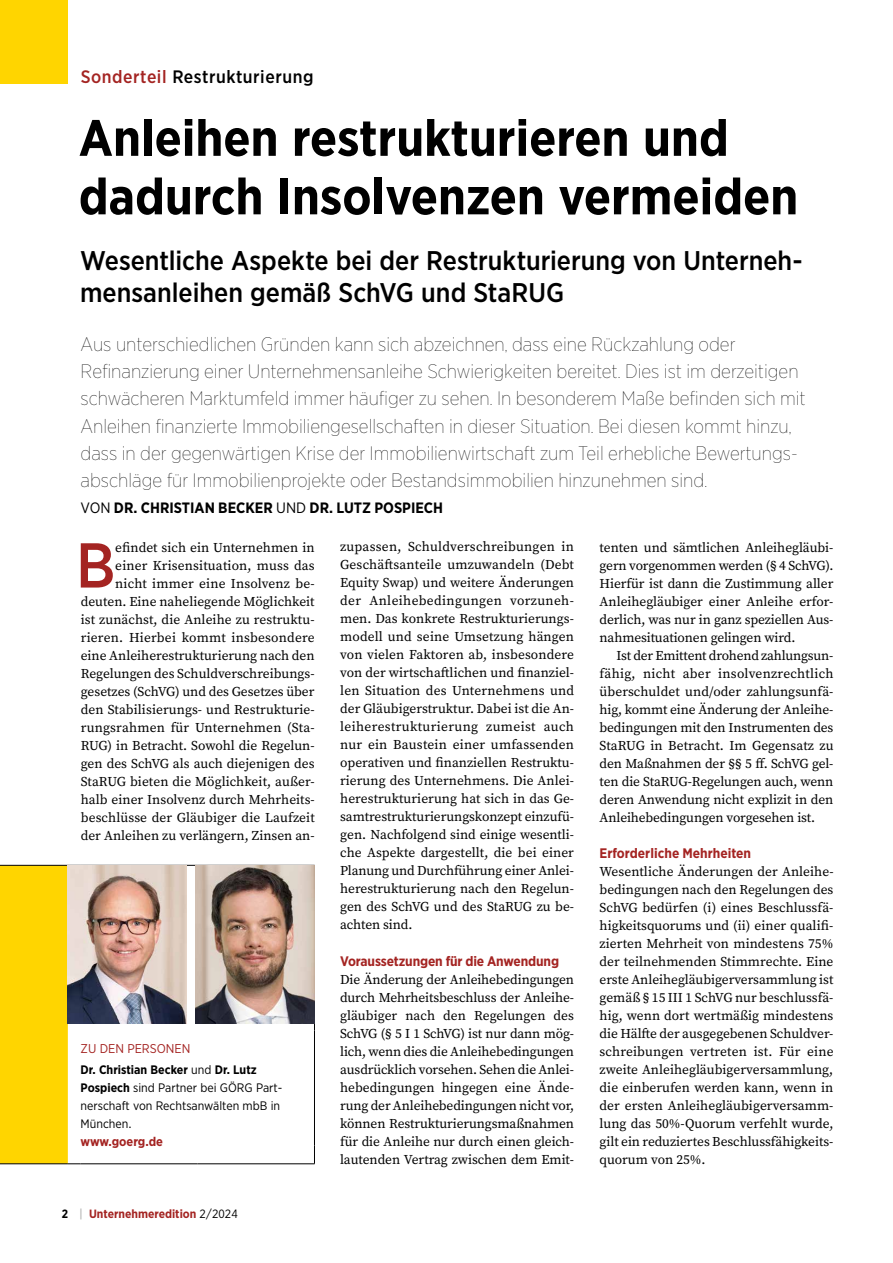
<style>
.page{position:relative;width:893px;height:1263px;background:#fff}
.page>*{position:absolute;margin:0;border:0;box-sizing:border-box;transform-origin:0 0}
.t1{font:500 63.3px "Gotham Narrow";color:#a42422}
.t2{font:700 51px/58.5px "Gotham Narrow";color:#000}
.t3{font:500 27px/32.4px "Gotham Narrow";color:#000}
.t4{font:100 19.5px/27px "Gotham Narrow";color:#000}
.t5{font:500 18px "Gotham Narrow";letter-spacing:.03em;color:#000}
.t6{font:700 15px "Gotham Narrow";color:#000}
.t7{font:700 13.8px "Gotham Narrow";letter-spacing:-.01em;color:#a42422}
.t8{font:13.5px/18px "Source Serif Variable";color:#000;text-align:justify}
.t9{font:12.75px "Gotham Narrow";color:#a42422}
.t10{font:700 12.75px "Gotham Narrow";color:#a42422}
.t11{font:12.3px/18px "Gotham Narrow";color:#000}
.t12{font:700 12px "Gotham Narrow";color:#a42422}
.s1{color:#a42422}
.s2{font-weight:400}
.s3{font-weight:700}
.s4{color:#000}
.s5{font-weight:400;color:#9d9d9c}
.s6{font-weight:400;color:#000}
</style>
<div class="page">
<div style="left:0;top:0;width:68px;height:83px;background:#ffd500"></div>
<hr style="left:314px;top:1030px;width:1px;height:115px;background:#000">
<hr style="left:314px;top:865px;width:1px;height:165px;background:#000">
<hr style="left:81px;top:1163px;width:117px;height:1px;background:#000">
<hr style="left:198px;top:1163px;width:117px;height:1px;background:#000">
<svg style="left:314px;top:1145px;width:1px;height:18px"></svg>
<svg style="left:0;top:865px;width:81px;height:299px;background:#fdd716"></svg>
<hr style="left:81px;top:865px;width:117px;height:1px;background:#000">
<img style="left:68px;top:865px;width:119px;height:158px">
<img style="left:195px;top:865px;width:119px;height:158px">
<h3 class="t5" style="left:81px;top:66px;width:234px"><span class="s1">Sonderteil</span> Restrukturierung</h3>
<h2 class="t2" style="left:79px;top:108px;width:721px">Anleihen restrukturieren und dadurch Insolvenzen vermeiden</h2>
<h3 class="t3" style="left:80px;top:244px;width:724px">Wesentliche Aspekte bei der Restrukturierung von Unterneh&shy;mensanleihen gemäß SchVG und StaRUG</h3>
<p class="t4" style="left:81px;top:331px;width:727px">Aus unterschiedlichen Gründen kann sich abzeichnen, dass eine Rückzahlung oder Refinanzierung einer Unternehmensanleihe Schwierigkeiten bereitet. Dies ist im derzeitigen schwächeren Marktumfeld immer häufiger zu sehen. In besonderem Maße befinden sich mit Anleihen finanzierte Immobiliengesellschaften in dieser Situation. Bei diesen kommt hinzu, dass in der gegenwärtigen Krise der Immobilienwirtschaft zum Teil erhebliche Bewertungs&shy;abschläge für Immobilienprojekte oder Bestandsimmobilien hinzunehmen sind.</p>
<p class="t6" style="left:81px;top:499px;width:364px"><span class="s2">VON</span> DR. CHRISTIAN BECKER <span class="s2">UND</span> DR. LUTZ POSPIECH</p>
<p class="t8" style="left:81px;top:538px;width:236px;text-align:right">efindet sich ein Unternehmen in einer Krisensituation, muss das nicht immer eine Insolvenz be&shy;deuten. Eine naheliegende Möglichkeit ist zunächst, die Anleihe zu restruktu&shy;rieren. Hierbei kommt insbesondere eine Anleiherestrukturierung nach den Regelungen des Schuldverschreibungs&shy;gesetzes (SchVG) und des Gesetzes über den Stabilisierungs- und Restrukturie&shy;rungsrahmen für Unternehmen (Sta-RUG) in Betracht. Sowohl die Regelun&shy;gen des SchVG als auch diejenigen des StaRUG bieten die Möglichkeit, außer&shy;halb einer Insolvenz durch Mehrheits&shy;beschlüsse der Gläubiger die Laufzeit der Anleihen zu verlängern, Zinsen an-</p>
<p class="t8" style="left:340px;top:538px;width:235px">zupassen, Schuldverschreibungen in Geschäftsanteile umzuwandeln (Debt Equity Swap) und weitere Änderungen der Anleihebedingungen vorzuneh&shy;men. Das konkrete Restrukturierungs&shy;modell und seine Umsetzung hängen von vielen Faktoren ab, insbesondere von der wirtschaftlichen und finanziel&shy;len Situation des Unternehmens und der Gläubigerstruktur. Dabei ist die An&shy;leiherestrukturierung zumeist auch nur ein Baustein einer umfassenden operativen und finanziellen Restruktu&shy;rierung des Unternehmens. Die Anlei&shy;herestrukturierung hat sich in das Ge&shy;samtrestrukturierungskonzept einzufü&shy;gen. Nachfolgend sind einige wesentli&shy;che Aspekte dargestellt, die bei einer Planung und Durchführung einer Anlei&shy;herestrukturierung nach den Regelun&shy;gen des SchVG und des StaRUG zu be&shy;achten sind.</p>
<p class="t7" style="left:340px;top:952px;width:220px">Voraussetzungen für die Anwendung</p>
<p class="t8" style="left:340px;top:970px;width:235px">Die Änderung der Anleihebedingungen durch Mehrheitsbeschluss der Anleihe&shy;gläubiger nach den Regelungen des SchVG (§ 5 I 1 SchVG) ist nur dann mög&shy;lich, wenn dies die Anleihebedingungen ausdrücklich vorsehen. Sehen die Anlei&shy;hebedingungen hingegen eine Ände&shy;rung der Anleihebedingungen nicht vor, können Restrukturierungsmaßnahmen für die Anleihe nur durch einen gleich&shy;lautenden Vertrag zwischen dem Emit-</p>
<h1 class="t1" style="left:76px;top:525px;width:41px">B</h1>
<p class="t9" style="left:81px;top:1040px;width:111px">ZU DEN PERSONEN</p>
<p class="t11" style="left:81px;top:1060px;width:203px"><span class="s3">Dr. Christian Becker</span> und <span class="s3">Dr. Lutz<br>Pospiech</span> sind Partner bei GÖRG Part&shy;nerschaft von Rechtsanwälten mbB in<br>München.</p>
<p class="t10" style="left:81px;top:1133px;width:84px">www.goerg.de</p>
<p class="t12" style="left:62px;top:1206px;width:178px"><span class="s4">2</span> <span class="s5">|</span> Unternehmeredition <span class="s6">2/2024</span></p>
<p class="t8" style="left:600px;top:538px;width:235px">tenten und sämtlichen Anleihegläubi&shy;gern vorgenommen werden (§ 4 SchVG).<br>Hierfür ist dann die Zustimmung aller Anleihegläubiger einer Anleihe erfor&shy;derlich, was nur in ganz speziellen Aus&shy;nahmesituationen gelingen wird.</p>
<p class="t8" style="left:600px;top:646px;width:235px;text-indent:17px">Ist der Emittent drohend zahlungsun&shy;fähig, nicht aber insolvenzrechtlich überschuldet und/oder zahlungsunfä&shy;hig, kommt eine Änderung der Anleihe&shy;bedingungen mit den Instrumenten des StaRUG in Betracht. Im Gegensatz zu den Maßnahmen der §§ 5 ff. SchVG gel&shy;ten die StaRUG-Regelungen auch, wenn deren Anwendung nicht explizit in den Anleihebedingungen vorgesehen ist.</p>
<p class="t7" style="left:600px;top:844px;width:153px">Erforderliche Mehrheiten</p>
<p class="t8" style="left:600px;top:862px;width:235px">Wesentliche Änderungen der Anleihe&shy;bedingungen nach den Regelungen des SchVG bedürfen (i) eines Beschlussfä&shy;higkeitsquorums und (ii) einer qualifi&shy;zierten Mehrheit von mindestens 75% der teilnehmenden Stimmrechte. Eine erste Anleihegläubigerversammlung ist gemäß § 15 III 1 SchVG nur beschlussfä&shy;hig, wenn dort wertmäßig mindestens die Hälfte der ausgegebenen Schuldver&shy;schreibungen vertreten ist. Für eine zweite Anleihegläubigerversammlung, die einberufen werden kann, wenn in der ersten Anleihegläubigerversamm&shy;lung das 50%-Quorum verfehlt wurde, gilt ein reduziertes Beschlussfähigkeits&shy;quorum von 25%.</p>
</div>
